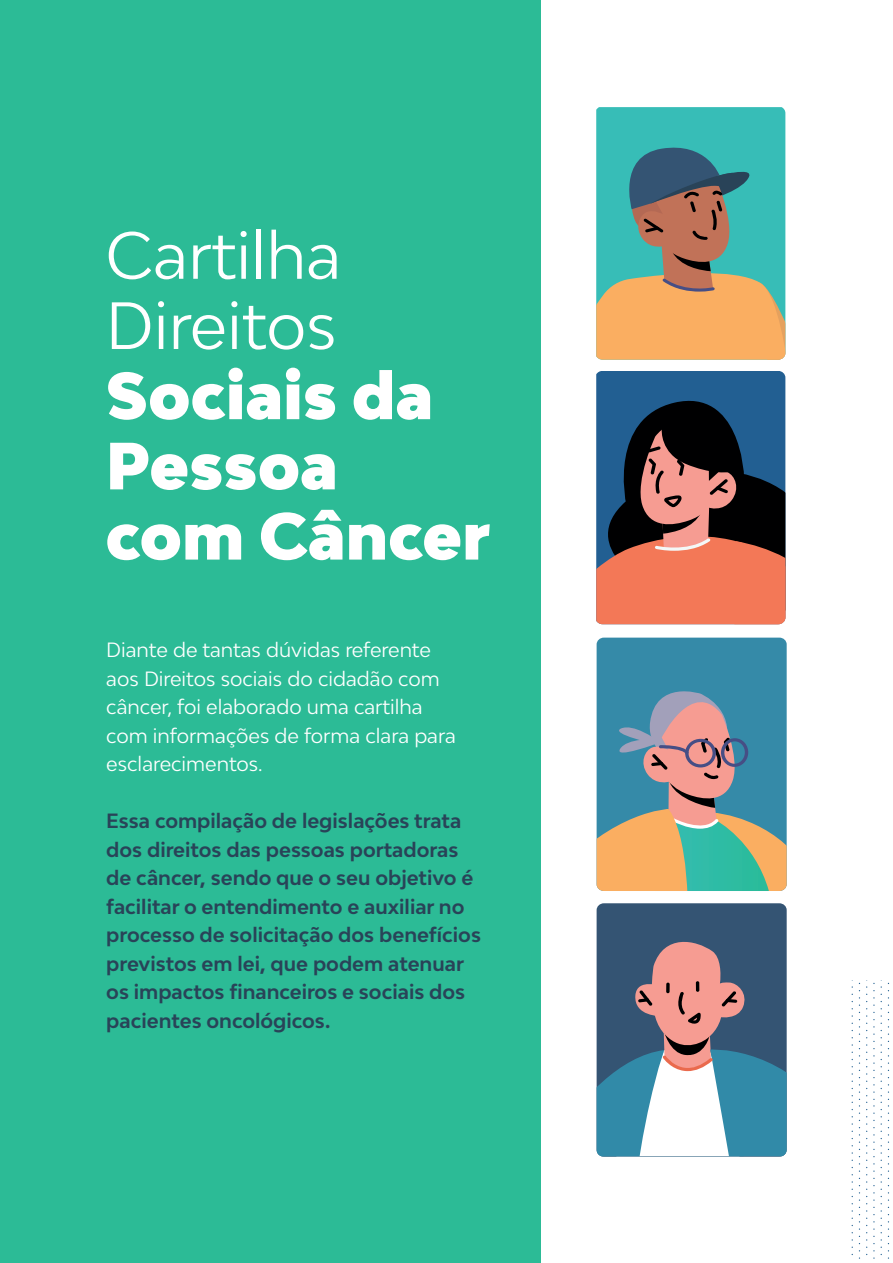
<style>
.page{position:relative;width:893px;height:1263px;background:#fff}
.page>*{position:absolute;margin:0;border:0;box-sizing:border-box;transform-origin:0 0}
.t1{font:63px/70.2px "Bw Modelica";color:#fff}
.t2{font:900 63px "Bw Modelica";color:#fff}
.t3{font:700 19.5px/28.5px "Bw Modelica";color:#294358}
.t4{font:19.5px/28.5px "Bw Modelica";color:#fff}
.s1{font-weight:900}
</style>
<div class="page">
<div style="left:0;top:0;width:540px;height:1263px;background:#2cbb96"></div>
<div style="left:597px;top:903px;width:190px;height:254px;background:#345473;border-radius:7px"></div>
<svg style="left:597px;top:933px;width:190px;height:223px"></svg>
<div style="left:596px;top:107px;width:189px;height:34px;background:#37bdb7"></div>
<svg style="left:596px;top:141px;width:189px;height:219px"></svg>
<div style="left:596px;top:371px;width:189px;height:16px;background:#225f92"></div>
<svg style="left:596px;top:387px;width:189px;height:237px"></svg>
<div style="left:597px;top:638px;width:190px;height:38px;background:#358aa8"></div>
<svg style="left:597px;top:676px;width:190px;height:215px"></svg>
<p class="t1" style="left:105px;top:219px;width:329px">Cartilha<br>Direitos<br><span class="s1">Sociais da</span></p>
<p class="t2" style="left:105px;top:425px;width:234px">Pessoa</p>
<p class="t2" style="left:105px;top:495px;width:386px">com Câncer</p>
<p class="t4" style="left:106px;top:635px;width:351px">Diante de tantas dúvidas referente aos Direitos sociais do cidadão com câncer, foi elaborado uma cartilha com informações de forma clara para esclarecimentos.</p>
<p class="t3" style="left:106px;top:806px;width:376px">Essa compilação de legislações trata dos direitos das pessoas portadoras de câncer, sendo que o seu objetivo é facilitar o entendimento e auxiliar no processo de solicitação dos benefícios previstos em lei, que podem atenuar os impactos financeiros e sociais dos pacientes oncológicos.</p>
</div>
